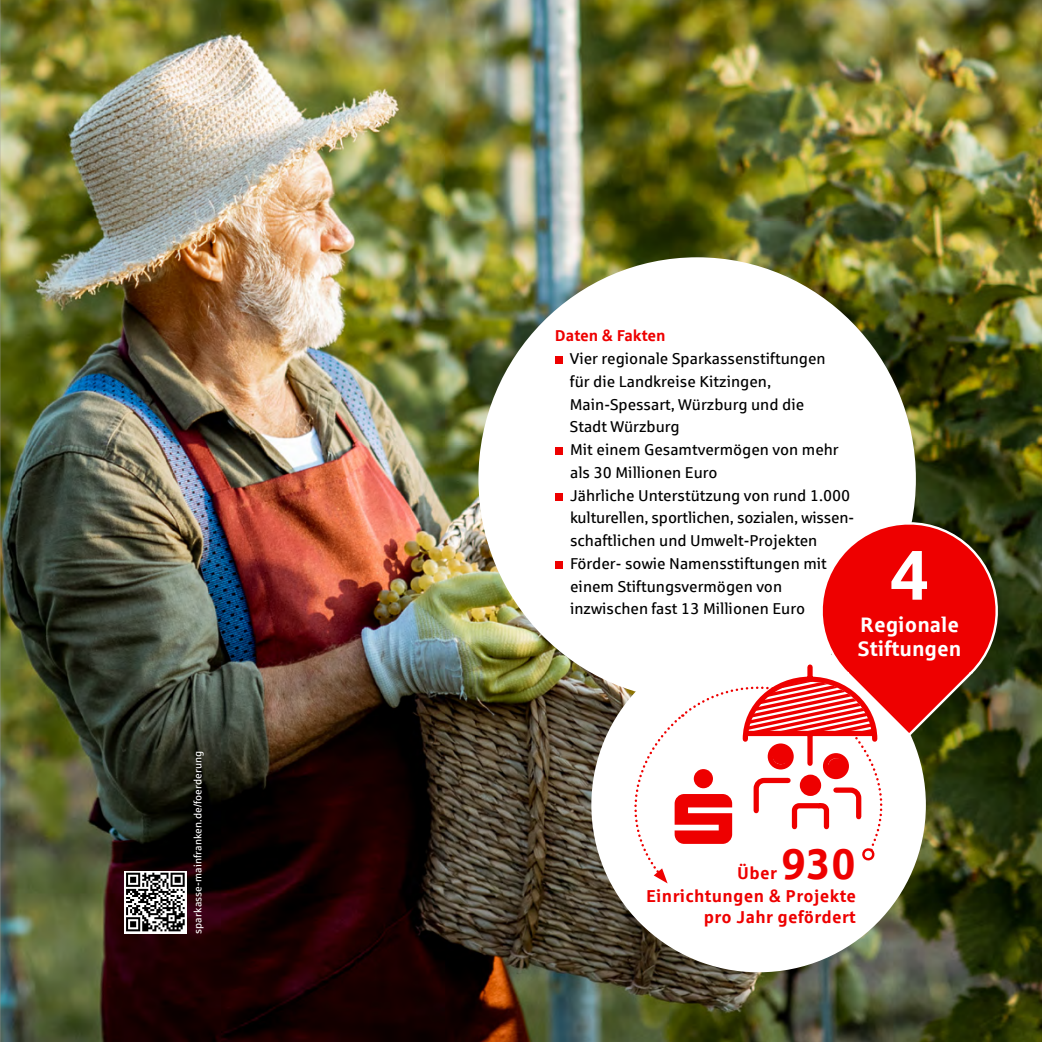
<style>
.page{position:relative;width:1042px;height:1042px;background:#fff}
.page>*{position:absolute;margin:0;border:0;box-sizing:border-box;transform-origin:0 0}
.t1{font:700 70px "Sparkasse Rg";color:#fff}
.t2{font:700 43.05px "Sparkasse Rg";color:#e00}
.t3{font:700 21px/24.5px "Sparkasse Rg";color:#fff}
.t4{font:700 17.15px/21.5px "Sparkasse Rg";letter-spacing:.02em;color:#e00;text-align:right}
.t5{font:15.75px/22.8px "Sparkasse Rg";color:#000}
.t6{font:700 15.75px "Sparkasse Rg";color:#e00}
.t7{font:10.5px "Sparkasse Rg";letter-spacing:.01em;color:#fff}
</style>
<div class="page">
<img style="left:1px;top:0;width:1041px;height:1042px">
<div style="left:478px;top:257px;width:438px;height:443px;background:#fff;border-radius:50%"></div>
<div style="left:555px;top:356px;width:8px;height:8px;background:#e00"></div>
<div style="left:555px;top:447px;width:8px;height:8px;background:#e00"></div>
<div style="left:555px;top:493px;width:8px;height:7px;background:#e00"></div>
<div style="left:555px;top:561px;width:8px;height:8px;background:#e00"></div>
<div style="left:591px;top:638px;width:335px;height:334px;background:#fff;border-radius:50%"></div>
<svg style="left:620px;top:664px;width:385px;height:219px"></svg>
<svg style="left:809px;top:511px;width:196px;height:227px"></svg>
<svg style="left:124px;top:870px;width:63px;height:63px"></svg>
<svg style="left:126px;top:872px;width:59px;height:59px"></svg>
<hr style="left:0;top:0;width:1px;height:1042px;background:#9d9d9c">
<p class="t7" style="left:191px;top:934px;width:185px;rotate:-90deg">sparkasse-mainfranken.de/foerderung</p>
<p class="t6" style="left:555px;top:326px;width:112px">Daten &amp; Fakten</p>
<p class="t5" style="left:570px;top:347px;width:286px">Vier regionale Sparkassenstiftungen<br>für die Landkreise Kitzingen, Main-Spessart, Würzburg und die<br>Stadt Würzburg<br>Mit einem Gesamtvermögen von mehr als 30 Millionen Euro<br>Jährliche Unterstützung von rund 1.000 kulturellen, sportlichen, sozialen, wissen&shy;schaftlichen und Umwelt-Projekten Förder- sowie Namensstiftungen mit einem Stiftungsvermögen von inzwischen fast 13 Millionen Euro</p>
<h1 class="t1" style="left:889px;top:530px;width:42px">4</h1>
<h3 class="t3" style="left:858px;top:611px;width:105px">Regionale<br>Stiftungen</h3>
<h2 class="t2" style="left:781px;top:836px;width:76px">930</h2>
<p class="t4" style="left:646px;top:884px;width:211px">Einrichtungen &amp; Projekte pro Jahr gefördert</p>
<p class="t4" style="left:737px;top:861px;width:41px">Über</p>
</div>
